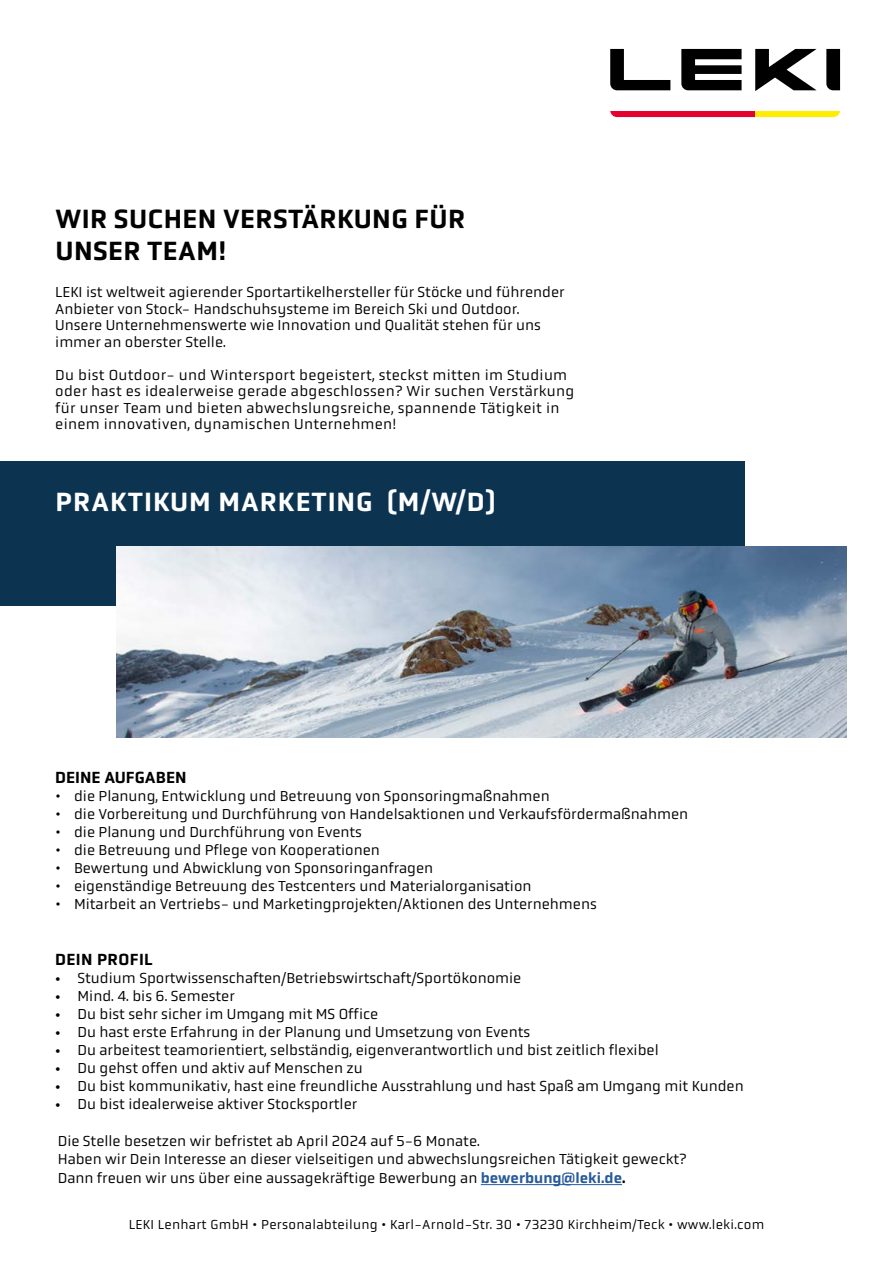
<style>
.page{position:relative;width:893px;height:1263px;background:#fff}
.page>*{position:absolute;margin:0;border:0;box-sizing:border-box;transform-origin:0 0}
.t1{font:500 27px/32.4px "Obvia";letter-spacing:.015em;color:#020203}
.t2{font:500 27px "Obvia";letter-spacing:.035em;color:#fff}
.t3{font:500 16.5px "Obvia";color:#000}
.t4{font:500 16.5px "Obvia";letter-spacing:.02em;color:#000}
.t5{font:15px/16.5px "Obvia";color:#000}
.t6{font:15px/16.5px "Obvia";letter-spacing:.02em;color:#000}
.t7{font:13.5px "Obvia";letter-spacing:.02em;color:#000}
.s1{font-weight:100}
.s2{font-weight:500;color:#275b9b}
.s3{font-weight:500}
</style>
<div class="page">
<svg style="left:610px;top:49px;width:60px;height:41px"></svg>
<svg style="left:610px;top:111px;width:230px;height:6px"></svg>
<svg style="left:826px;top:49px;width:14px;height:41px"></svg>
<svg style="left:681px;top:49px;width:61px;height:41px"></svg>
<svg style="left:755px;top:49px;width:62px;height:42px"></svg>
<div style="left:0;top:461px;width:744px;height:145px;background:#0c3451"></div>
<hr style="left:481px;top:1184px;width:141px;height:1px;background:#275b9b">
<img style="left:117px;top:547px;width:730px;height:190px">
<h1 class="t1" style="left:55px;top:202px;width:411px">WIR SUCHEN VERSTÄRKUNG FÜR<br>UNSER TEAM!</h1>
<p class="t5" style="left:55px;top:284px;width:511px">LEKI ist weltweit agierender Sportartikelhersteller für Stöcke und führender Anbieter von Stock- Handschuhsysteme im Bereich Ski und Outdoor.<br>Unsere Unternehmenswerte wie Innovation und Qualität stehen für uns immer an oberster Stelle.</p>
<p class="t6" style="left:55px;top:366px;width:521px">Du bist Outdoor- und Wintersport begeistert, steckst mitten im Studium oder hast es idealerweise gerade abgeschlossen? Wir suchen Verstärkung für unser Team und bieten abwechslungsreiche, spannende Tätigkeit in einem innovativen, dynamischen Unternehmen!</p>
<h1 class="t2" style="left:55px;top:486px;width:441px">PRAKTIKUM MARKETING (M/W/D)</h1>
<p class="t3" style="left:55px;top:768px;width:133px">DEINE AUFGABEN</p>
<p class="t5" style="left:55px;top:788px;width:496px"><span class="s1">•</span> die Planung, Entwicklung und Betreuung von Sponsoringmaßnahmen</p>
<p class="t5" style="left:55px;top:806px;width:634px"><span class="s1">•</span> die Vorbereitung und Durchführung von Handelsaktionen und Verkaufsfördermaßnahmen</p>
<p class="t5" style="left:55px;top:824px;width:308px"><span class="s1">•</span> die Planung und Durchführung von Events</p>
<p class="t5" style="left:55px;top:842px;width:326px"><span class="s1">•</span> die Betreuung und Pflege von Kooperationen</p>
<p class="t5" style="left:55px;top:860px;width:379px"><span class="s1">•</span> Bewertung und Abwicklung von Sponsoringanfragen</p>
<p class="t5" style="left:55px;top:878px;width:478px"><span class="s1">•</span> eigenständige Betreuung des Testcenters und Materialorganisation</p>
<p class="t5" style="left:55px;top:896px;width:543px"><span class="s1">•</span> Mitarbeit an Vertriebs- und Marketingprojekten/Aktionen des Unternehmens</p>
<p class="t4" style="left:55px;top:949px;width:99px">DEIN PROFIL</p>
<p class="t5" style="left:55px;top:970px;width:468px">• Studium Sportwissenschaften/Betriebswirtschaft/Sportökonomie</p>
<p class="t5" style="left:55px;top:988px;width:181px">• Mind. 4. bis 6. Semester</p>
<p class="t5" style="left:55px;top:1006px;width:324px">• Du bist sehr sicher im Umgang mit MS Office</p>
<p class="t5" style="left:55px;top:1024px;width:476px">• Du hast erste Erfahrung in der Planung und Umsetzung von Events</p>
<p class="t5" style="left:55px;top:1042px;width:605px">• Du arbeitest teamorientiert, selbständig, eigenverantwortlich und bist zeitlich flexibel</p>
<p class="t5" style="left:55px;top:1060px;width:309px">• Du gehst offen und aktiv auf Menschen zu</p>
<p class="t5" style="left:55px;top:1078px;width:690px">• Du bist kommunikativ, hast eine freundliche Ausstrahlung und hast Spaß am Umgang mit Kunden</p>
<p class="t5" style="left:55px;top:1096px;width:304px">• Du bist idealerweise aktiver Stocksportler</p>
<p class="t5" style="left:58px;top:1131px;width:630px;line-height:18px">Die Stelle besetzen wir befristet ab April 2024 auf 5-6 Monate.<br>Haben wir Dein Interesse an dieser vielseitigen und abwechslungsreichen Tätigkeit geweckt?</p>
<p class="t5" style="left:58px;top:1170px;width:569px">Dann freuen wir uns über eine aussagekräftige Bewerbung an <span class="s2">bewerbung@leki.de</span><span class="s3">.</span></p>
<p class="t7" style="left:129px;top:1216px;width:637px">LEKI Lenhart GmbH <span class="s1">•</span> Personalabteilung <span class="s1">•</span> Karl-Arnold-Str. 30 <span class="s1">•</span> 73230 Kirchheim/Teck <span class="s1">•</span> www.leki.com</p>
</div>
